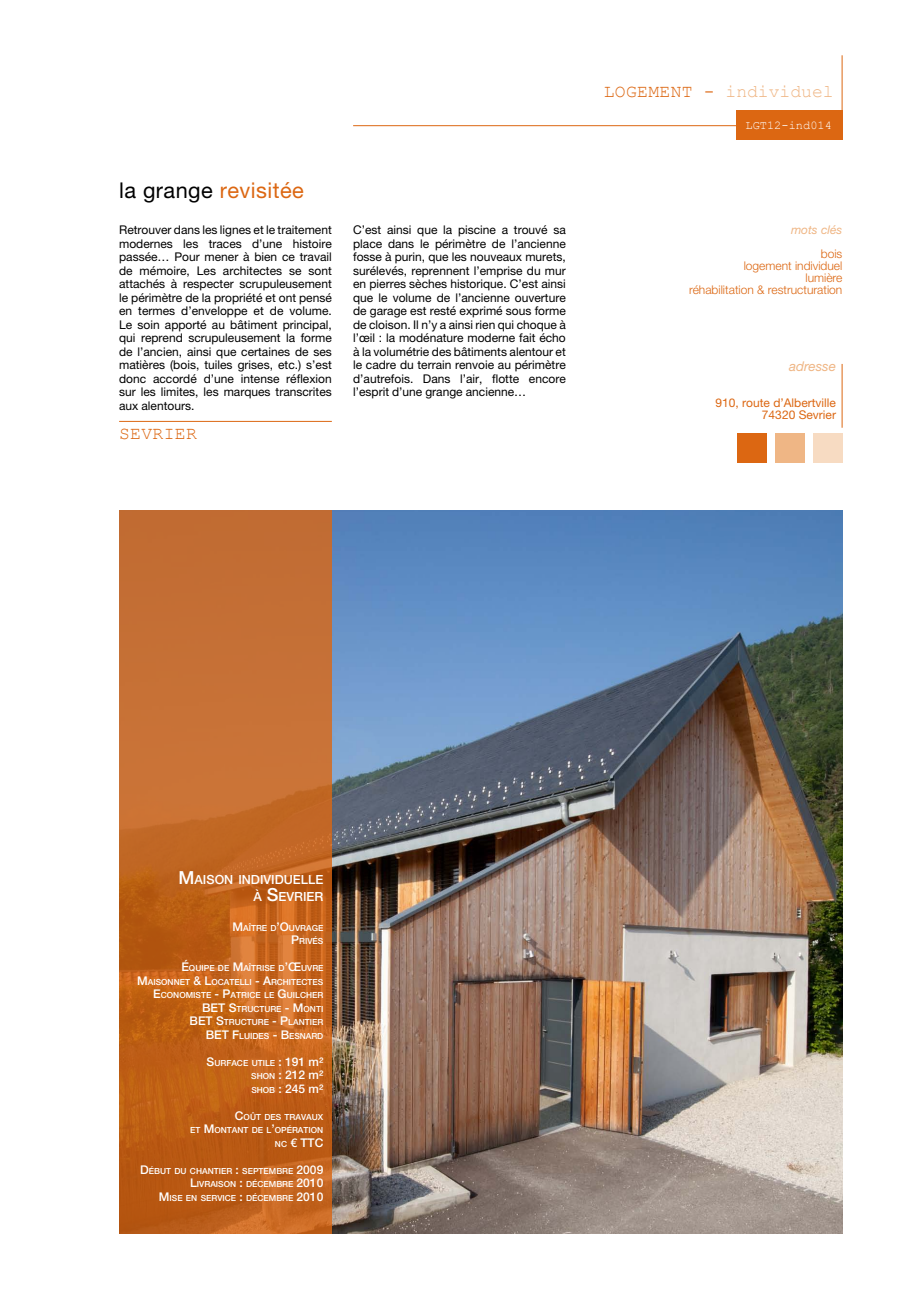
<style>
.page{position:relative;width:919px;height:1289px;background:#fff}
.page>*{position:absolute;margin:0;border:0;box-sizing:border-box;transform-origin:0 0}
._01_titre{font:21.75px "Helvetica Neue LT Pro";letter-spacing:.02em;color:#dc6712}
.t1{font:18px "Courier New";color:#efb685}
._05_nom_de_la_commun{font:18px "Courier New";letter-spacing:.02em;color:#dc6712}
._04_adresse_rouge{font:italic 13.5px "Helvetica Neue LT Pro";color:#efb685}
._06_cartouche_titre{font:500 12.6px "Helvetica Neue LT Pro";color:#fff}
._02_texte{font:12px/13.5px "Helvetica Neue LT Pro";color:#000;text-align:justify}
._03_mots_clés_orange{font:300 12px "Helvetica Neue LT Pro";color:#dc6712}
._04_adresse_orange{font:12px "Helvetica Neue LT Pro";color:#dc6712}
._07_cartouche_texte{font:500 12px "Helvetica Neue LT Pro";color:#fff}
.t2{font:12px "Courier New";color:#fff}
._02_texte-2{font:italic 12px "Helvetica Neue LT Pro";color:#efb685}
._07_cartouche_texte-2{font:500 8.4px "Helvetica Neue LT Pro";color:#fff}
.s1{color:#000}
.s2{color:#dc6712}
.s3{font-size:18px}
.s4{font-size:12px}
.s5{font-size:8.4px}
.s6{font-style:inherit}
</style>
<div class="page">
<hr style="left:119px;top:421px;width:213px;height:1px;background:#dc6712">
<div style="left:737px;top:433px;width:29px;height:29px;background:#dc6712"></div>
<div style="left:774px;top:433px;width:30px;height:29px;background:#efb685"></div>
<div style="left:812px;top:433px;width:30px;height:29px;background:#f7dbc2"></div>
<hr style="left:841px;top:364px;width:1px;height:64px;background:#dc6712">
<hr style="left:353px;top:125px;width:489px;height:1px;background:#dc6712">
<hr style="left:841px;top:55px;width:1px;height:64px;background:#dc6712">
<div style="left:736px;top:111px;width:106px;height:29px;background:#dc6712"></div>
<img style="left:332px;top:510px;width:510px;height:723px">
<svg style="left:119px;top:510px;width:213px;height:723px;background:#c26725"></svg>
<p class="_01_titre" style="left:119px;top:178px;width:186px"><span class="s1">la grange</span> revisitée</p>
<p class="_02_texte" style="left:119px;top:223px;width:214px">Retrouver dans les lignes et le traitement modernes les traces d’une histoire passée… Pour mener à bien ce travail de mémoire, Les architectes se sont attachés à respecter scrupuleusement le périmètre de la propriété et ont pensé en termes d’enveloppe et de volume.<br>Le soin apporté au bâtiment principal, qui reprend scrupuleusement la forme de l’ancien, ainsi que certaines de ses matières (bois, tuiles grises, etc.) s’est donc accordé d’une intense réflexion sur les limites, les marques transcrites aux alentours.</p>
<p class="_02_texte" style="left:353px;top:223px;width:214px">C’est ainsi que la piscine a trouvé sa place dans le périmètre de l’ancienne fosse à purin, que les nouveaux murets, surélevés, reprennent l’emprise du mur en pierres sèches historique. C’est ainsi que le volume de l’ancienne ouverture de garage est resté exprimé sous forme de cloison. Il n’y a ainsi rien qui choque à l’œil : la modénature moderne fait écho à la volumétrie des bâtiments alentour et le cadre du terrain renvoie au périmètre d’autrefois. Dans l’air, flotte encore l’esprit d’une grange ancienne…</p>
<p class="_05_nom_de_la_commun" style="left:119px;top:423px;width:79px">SEVRIER</p>
<p class="t1" style="left:603px;top:80px;width:231px"><span class="s2">LOGEMENT -</span> individuel</p>
<p class="t2" style="left:745px;top:118px;width:88px">LGT12-ind014</p>
<p class="_02_texte-2" style="left:791px;top:222px;width:53px">mots clés</p>
<p class="_03_mots_clés_orange" style="left:820px;top:246px;width:23px">bois</p>
<p class="_03_mots_clés_orange" style="left:743px;top:258px;width:100px">logement individuel</p>
<p class="_03_mots_clés_orange" style="left:805px;top:270px;width:38px">lumière</p>
<p class="_03_mots_clés_orange" style="left:689px;top:282px;width:155px">réhabilitation &amp; restructuration</p>
<p class="_04_adresse_rouge" style="left:789px;top:358px;width:48px">adresse</p>
<p class="_04_adresse_orange" style="left:715px;top:396px;width:122px">910, route d’Albertville</p>
<p class="_04_adresse_orange" style="left:761px;top:408px;width:76px">74320 Sevrier</p>
<p class="_06_cartouche_titre" style="left:178px;top:872px;width:146px"><span class="s3">M</span>AISON INDIVIDUELLE</p>
<p class="_06_cartouche_titre" style="left:253px;top:888px;width:71px">À <span class="s3">S</span>EVRIER</p>
<p class="_07_cartouche_texte-2" style="left:232px;top:922px;width:92px"><span class="s4">M</span>AÎTRE D<span class="s4">’O</span>UVRAGE</p>
<p class="_07_cartouche_texte-2" style="left:291px;top:936px;width:34px"><span class="s4">P</span>RIVÉS</p>
<p class="_07_cartouche_texte-2" style="left:181px;top:963px;width:143px"><span class="s4">É</span>QUIPE DE <span class="s4">M</span>AÎTRISE D<span class="s4">’Œ</span>UVRE</p>
<p class="_07_cartouche_texte-2" style="left:137px;top:976px;width:188px"><span class="s4">M</span>AISONNET <span class="s4">&amp; L</span>OCATELLI <span class="s4">- A</span>RCHITECTES</p>
<p class="_07_cartouche_texte-2" style="left:153px;top:990px;width:171px"><span class="s4">E</span>CONOMISTE <span class="s4">- P</span>ATRICE LE <span class="s4">G</span>UILCHER</p>
<p class="_07_cartouche_texte-2" style="left:202px;top:1003px;width:123px"><span class="s4">BET S</span>TRUCTURE <span class="s4">- M</span>ONTI</p>
<p class="_07_cartouche_texte-2" style="left:190px;top:1017px;width:135px"><span class="s4">BET S</span>TRUCTURE <span class="s4">- P</span>LANTIER</p>
<p class="_07_cartouche_texte-2" style="left:206px;top:1030px;width:119px"><span class="s4">BET F</span>LUIDES <span class="s4">- B</span>ESNARD</p>
<p class="_07_cartouche_texte-2" style="left:207px;top:1057px;width:118px"><span class="s4">S</span>URFACE UTILE <span class="s4">: 191</span> <span class="s4">m</span><span class="s4">²</span></p>
<p class="_07_cartouche_texte" style="left:251px;top:1067px;width:74px"><span class="s5">SHON</span> : 212 <span class="s6">m</span>²</p>
<p class="_07_cartouche_texte" style="left:251px;top:1081px;width:73px"><span class="s5">SHOB</span> : 245 <span class="s6">m</span>²</p>
<p class="_07_cartouche_texte-2" style="left:235px;top:1111px;width:90px"><span class="s4">C</span>OÛT DES TRAVAUX</p>
<p class="_07_cartouche_texte-2" style="left:190px;top:1125px;width:135px">ET <span class="s4">M</span>ONTANT DE L<span class="s4">’</span>OPÉRATION</p>
<p class="_07_cartouche_texte" style="left:275px;top:1135px;width:34px"><span class="s5">NC</span> € TTC</p>
<p class="_07_cartouche_texte-2" style="left:140px;top:1165px;width:185px"><span class="s4">D</span>ÉBUT DU CHANTIER <span class="s4">:</span> SEPTEMBRE <span class="s4">2009</span></p>
<p class="_07_cartouche_texte-2" style="left:190px;top:1179px;width:135px"><span class="s4">L</span>IVRAISON <span class="s4">:</span> DÉCEMBRE <span class="s4">2010</span></p>
<p class="_07_cartouche_texte-2" style="left:159px;top:1192px;width:166px"><span class="s4">M</span>ISE EN SERVICE <span class="s4">:</span> DÉCEMBRE <span class="s4">2010</span></p>
</div>
